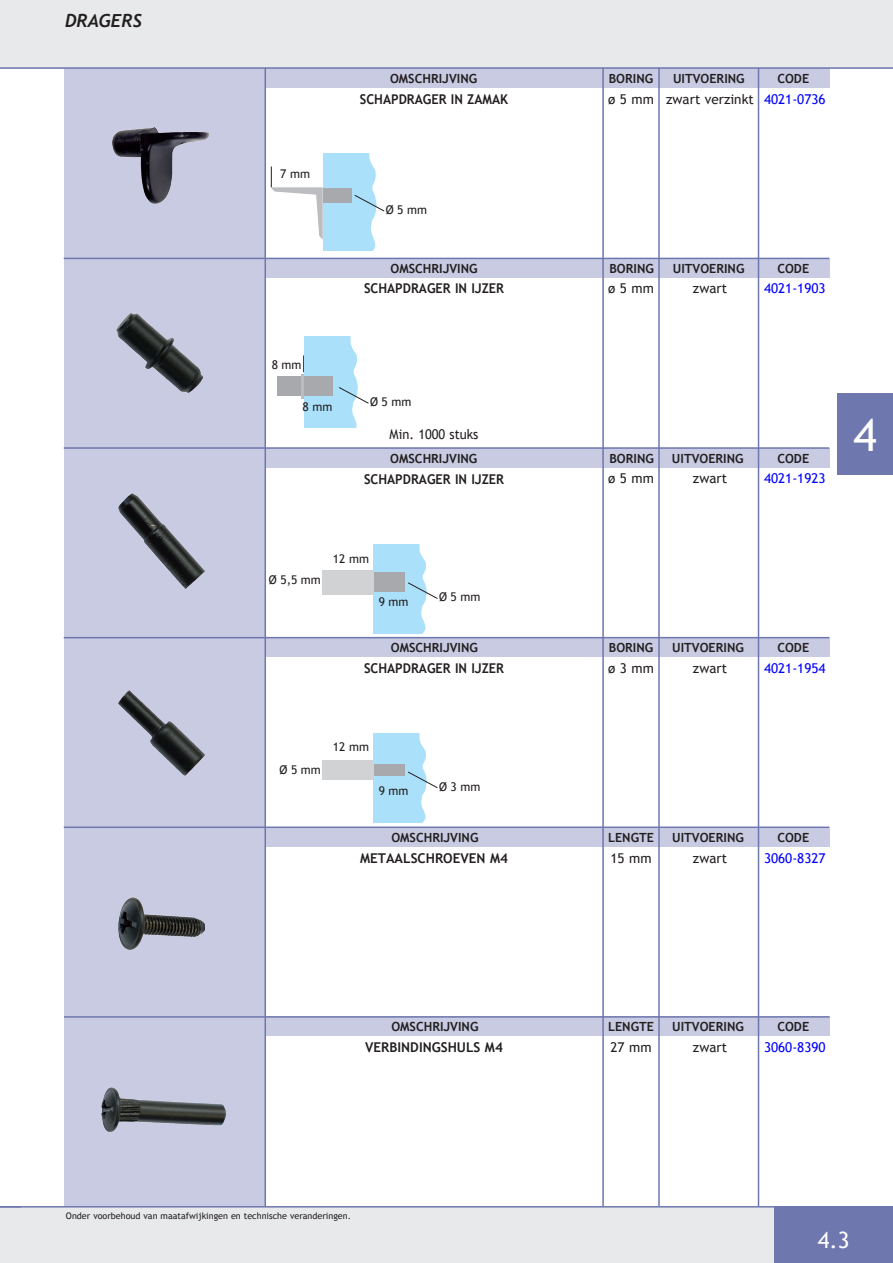
<style>
.page{position:relative;width:893px;height:1263px;background:#fff}
.page>*{position:absolute;margin:0;border:0;box-sizing:border-box;transform-origin:0 0}
.t1{font:45px "Trebuchet MS";color:#fff}
.t2{font:22.5px "Trebuchet MS";color:#fff}
.t3{font:italic 700 18px "Trebuchet";color:#231f20}
.t4{font:700 13.5px "Trebuchet MS";color:#231f20;scale:.95 1}
.t5{font:13.5px "Trebuchet MS";color:#231f20}
.t6{font:13.5px "Trebuchet MS";color:#00f}
.t7{font:700 13.5px "Trebuchet MS";color:#231f20}
.t8{font:13.5px "Trebuchet MS";color:#231f20;scale:.95 1}
.t9{font:700 12.6px "Trebuchet MS";color:#231f20}
.t10{font:12px "Trebuchet MS";color:#231f20}
.t11{font:9px "Trebuchet MS";color:#231f20}
</style>
<div class="page">
<div style="left:0;top:0;width:893px;height:68px;background:#e8e9ea"></div>
<div style="left:64px;top:68px;width:201px;height:1139px;background:#c8cbe2"></div>
<div style="left:266px;top:68px;width:563px;height:20px;background:#c8cbe2"></div>
<div style="left:266px;top:258px;width:563px;height:20px;background:#c8cbe2"></div>
<div style="left:266px;top:637px;width:563px;height:20px;background:#c8cbe2"></div>
<div style="left:266px;top:827px;width:563px;height:20px;background:#c8cbe2"></div>
<div style="left:266px;top:1016px;width:563px;height:20px;background:#c8cbe2"></div>
<div style="left:266px;top:448px;width:563px;height:20px;background:#c8cbe2"></div>
<hr style="left:658px;top:68px;width:2px;height:1138px;background:#6e77ae">
<hr style="left:602px;top:68px;width:2px;height:1138px;background:#6e77ae">
<hr style="left:758px;top:68px;width:1px;height:1138px;background:#6e77ae">
<hr style="left:64px;top:1016px;width:765px;height:2px;background:#6e77ae">
<hr style="left:64px;top:826px;width:765px;height:2px;background:#6e77ae">
<hr style="left:64px;top:258px;width:765px;height:1px;background:#6e77ae">
<hr style="left:64px;top:447px;width:765px;height:2px;background:#6e77ae">
<hr style="left:64px;top:637px;width:765px;height:1px;background:#6e77ae">
<hr style="left:264px;top:68px;width:2px;height:1139px;background:#6e77ae">
<div style="left:323px;top:153px;width:61px;height:98px;background:#aae0f9"></div>
<div style="left:323px;top:188px;width:28px;height:15px;background:#a8a9ad"></div>
<svg style="left:270px;top:166px;width:53px;height:74px"></svg>
<svg style="left:354px;top:153px;width:31px;height:98px"></svg>
<svg style="left:303px;top:355px;width:1px;height:17px"></svg>
<div style="left:304px;top:336px;width:62px;height:92px;background:#aae0f9"></div>
<div style="left:277px;top:377px;width:56px;height:19px;background:#a8a9ad"></div>
<hr style="left:301px;top:374px;width:3px;height:25px;background:#bcbdc0">
<svg style="left:339px;top:336px;width:30px;height:92px"></svg>
<div style="left:373px;top:544px;width:62px;height:89px;background:#aae0f9"></div>
<div style="left:373px;top:733px;width:62px;height:90px;background:#aae0f9"></div>
<div style="left:362px;top:572px;width:43px;height:19px;background:#a8a9ad"></div>
<div style="left:362px;top:765px;width:43px;height:11px;background:#a8a9ad"></div>
<div style="left:322px;top:570px;width:52px;height:25px;background:#d1d2d4"></div>
<div style="left:322px;top:760px;width:52px;height:20px;background:#d1d2d4"></div>
<svg style="left:407px;top:544px;width:31px;height:90px"></svg>
<svg style="left:408px;top:733px;width:30px;height:90px"></svg>
<img style="left:112px;top:128px;width:96px;height:76px">
<img style="left:117px;top:313px;width:86px;height:80px">
<img style="left:118px;top:494px;width:86px;height:94px">
<img style="left:118px;top:690px;width:86px;height:85px">
<img style="left:118px;top:898px;width:86px;height:52px">
<img style="left:101px;top:1088px;width:124px;height:44px">
<div style="left:0;top:1206px;width:853px;height:57px;background:#e8e9ea"></div>
<div style="left:774px;top:1206px;width:119px;height:57px;background:#6e77ae"></div>
<hr style="left:0;top:1206px;width:893px;height:1px;background:#6e77ae">
<div style="left:838px;top:393px;width:55px;height:82px;background:#6e77ae"></div>
<hr style="left:0;top:67px;width:893px;height:2px;background:#6e77ae">
<h3 class="t3" style="left:65px;top:9px;width:78px">DRAGERS</h3>
<p class="t9" style="left:390px;top:71px;width:89px">OMSCHRIJVING</p>
<p class="t10" style="left:280px;top:167px;width:31px">7 mm</p>
<p class="t10" style="left:272px;top:358px;width:31px">8 mm</p>
<p class="t10" style="left:303px;top:400px;width:31px">8 mm</p>
<p class="t4" style="left:360px;top:91px;width:158px">SCHAPDRAGER IN ZAMAK</p>
<p class="t10" style="left:386px;top:202px;width:43px">Ø 5 mm</p>
<p class="t9" style="left:390px;top:261px;width:89px">OMSCHRIJVING</p>
<p class="t4" style="left:364px;top:280px;width:149px">SCHAPDRAGER IN IJZER</p>
<p class="t10" style="left:370px;top:395px;width:43px">Ø 5 mm</p>
<p class="t8" style="left:390px;top:426px;width:95px">Min. 1000 stuks</p>
<p class="t4" style="left:364px;top:470px;width:149px">SCHAPDRAGER IN IJZER</p>
<p class="t9" style="left:390px;top:451px;width:89px">OMSCHRIJVING</p>
<p class="t10" style="left:269px;top:573px;width:53px">Ø 5,5 mm</p>
<p class="t10" style="left:333px;top:552px;width:38px">12 mm</p>
<p class="t10" style="left:379px;top:594px;width:31px">9 mm</p>
<p class="t10" style="left:439px;top:590px;width:43px">Ø 5 mm</p>
<p class="t9" style="left:391px;top:640px;width:89px">OMSCHRIJVING</p>
<p class="t4" style="left:364px;top:660px;width:149px">SCHAPDRAGER IN IJZER</p>
<p class="t10" style="left:280px;top:762px;width:43px">Ø 5 mm</p>
<p class="t10" style="left:333px;top:740px;width:38px">12 mm</p>
<p class="t10" style="left:379px;top:783px;width:31px">9 mm</p>
<p class="t10" style="left:439px;top:779px;width:43px">Ø 3 mm</p>
<p class="t9" style="left:391px;top:830px;width:89px">OMSCHRIJVING</p>
<p class="t7" style="left:360px;top:850px;width:149px">METAALSCHROEVEN M4</p>
<p class="t9" style="left:391px;top:1019px;width:89px">OMSCHRIJVING</p>
<p class="t7" style="left:365px;top:1038px;width:139px">VERBINDINGSHULS M4</p>
<p class="t11" style="left:66px;top:1210px;width:287px">Onder voorbehoud van maatafwijkingen en technische veranderingen.</p>
<p class="t9" style="left:609px;top:70px;width:46px">BORING</p>
<p class="t9" style="left:673px;top:70px;width:73px">UITVOERING</p>
<p class="t9" style="left:777px;top:70px;width:33px">CODE</p>
<p class="t5" style="left:608px;top:91px;width:47px">ø 5 mm</p>
<p class="t5" style="left:666px;top:91px;width:89px">zwart verzinkt</p>
<p class="t6" style="left:764px;top:91px;width:63px">4021-0736</p>
<p class="t9" style="left:609px;top:261px;width:46px">BORING</p>
<p class="t9" style="left:673px;top:261px;width:73px">UITVOERING</p>
<p class="t9" style="left:777px;top:261px;width:33px">CODE</p>
<p class="t5" style="left:608px;top:280px;width:47px">ø 5 mm</p>
<p class="t5" style="left:693px;top:280px;width:36px">zwart</p>
<p class="t6" style="left:764px;top:280px;width:63px">4021-1903</p>
<h1 class="t1" style="left:853px;top:408px;width:25px">4</h1>
<p class="t9" style="left:609px;top:451px;width:46px">BORING</p>
<p class="t9" style="left:672px;top:451px;width:73px">UITVOERING</p>
<p class="t9" style="left:777px;top:451px;width:33px">CODE</p>
<p class="t5" style="left:608px;top:471px;width:47px">ø 5 mm</p>
<p class="t5" style="left:693px;top:471px;width:36px">zwart</p>
<p class="t6" style="left:764px;top:471px;width:63px">4021-1923</p>
<p class="t9" style="left:609px;top:640px;width:46px">BORING</p>
<p class="t5" style="left:608px;top:660px;width:47px">ø 3 mm</p>
<p class="t9" style="left:672px;top:640px;width:73px">UITVOERING</p>
<p class="t5" style="left:693px;top:660px;width:36px">zwart</p>
<p class="t9" style="left:777px;top:640px;width:33px">CODE</p>
<p class="t6" style="left:764px;top:660px;width:63px">4021-1954</p>
<p class="t9" style="left:608px;top:830px;width:47px">LENGTE</p>
<p class="t5" style="left:610px;top:850px;width:43px">15 mm</p>
<p class="t9" style="left:672px;top:830px;width:73px">UITVOERING</p>
<p class="t5" style="left:693px;top:850px;width:36px">zwart</p>
<p class="t9" style="left:777px;top:830px;width:33px">CODE</p>
<p class="t6" style="left:764px;top:850px;width:63px">3060-8327</p>
<p class="t9" style="left:608px;top:1019px;width:47px">LENGTE</p>
<p class="t5" style="left:610px;top:1039px;width:43px">27 mm</p>
<p class="t9" style="left:672px;top:1019px;width:73px">UITVOERING</p>
<p class="t5" style="left:693px;top:1039px;width:36px">zwart</p>
<p class="t9" style="left:777px;top:1019px;width:33px">CODE</p>
<p class="t6" style="left:764px;top:1039px;width:63px">3060-8390</p>
<h2 class="t2" style="left:818px;top:1227px;width:33px">4.3</h2>
</div>
